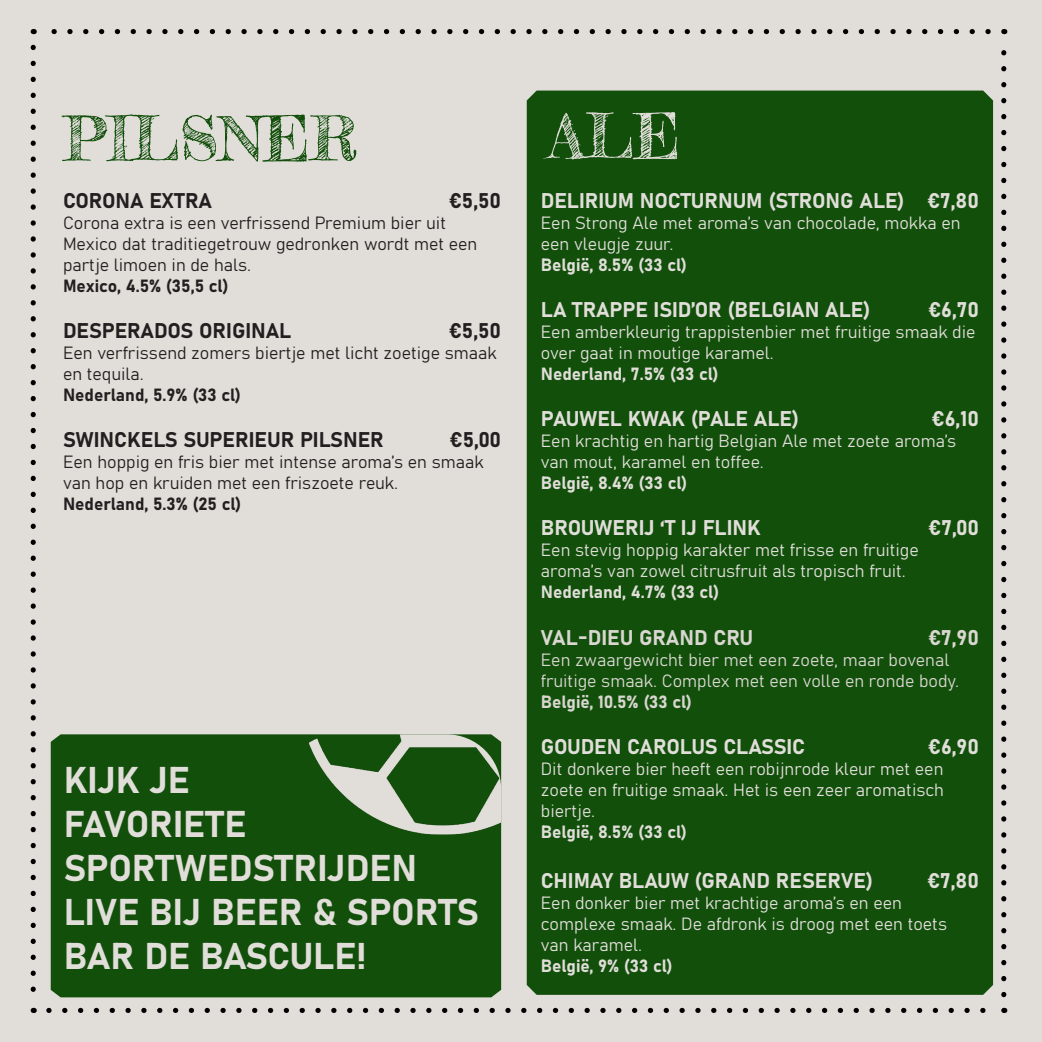
<style>
.page{position:relative;width:1042px;height:1042px;background:#e1ded9}
.page>*{position:absolute;margin:0;border:0;box-sizing:border-box;transform-origin:0 0}
.t1{font:61.25px "Frederickathe Great";color:#124f0b}
.t2{font:61.25px "Frederickathe Great";color:#e1ded9}
.t3{font:36.75px/44.1px "Bahnschrift";color:#e1ded9}
.t4{font:21px "Bahnschrift";color:#e1ded9}
.t5{font:21px "Bahnschrift";letter-spacing:-.005em;color:#231f20}
.t6{font:21px "Bahnschrift";letter-spacing:-.005em;color:#d9d7d0}
.t7{font:17.5px/21px "Bahnschrift";color:#e1ded9}
.t8{font:17.5px/21px "Bahnschrift";color:#231f20}
.t9{font:17.5px/21px "Bahnschrift";color:#d9d7d0}
</style>
<div class="page">
<svg style="left:31px;top:47px;width:5px;height:945px"></svg>
<svg style="left:49px;top:1008px;width:937px;height:5px"></svg>
<svg style="left:51px;top:29px;width:937px;height:5px"></svg>
<svg style="left:1001px;top:29px;width:5px;height:965px"></svg>
<div style="left:527px;top:91px;width:466px;height:904px;background:#124f0b"></div>
<div style="left:51px;top:734px;width:450px;height:263px;background:#124f0b"></div>
<img style="left:299px;top:734px;width:202px;height:100px">
<p class="t1" style="left:63px;top:101px;width:295px">PILSNER</p>
<p class="t2" style="left:548px;top:98px;width:134px">ALE</p>
<p class="t5" style="left:63px;top:184px;width:150px">CORONA EXTRA</p>
<p class="t5" style="left:449px;top:184px;width:54px">€5,50</p>
<p class="t8" style="left:63px;top:211px;width:384px">Corona extra is een verfrissend Premium bier uit</p>
<p class="t8" style="left:63px;top:232px;width:416px">Mexico dat traditiegetrouw gedronken wordt met een partje limoen in de hals.</p>
<p class="t8" style="left:63px;top:274px;width:167px">Mexico, 4.5% (35,5 cl)</p>
<p class="t5" style="left:63px;top:315px;width:230px">DESPERADOS ORIGINAL</p>
<p class="t5" style="left:449px;top:315px;width:54px">€5,50</p>
<p class="t8" style="left:63px;top:341px;width:435px">Een verfrissend zomers biertje met licht zoetige smaak en tequila.</p>
<p class="t8" style="left:63px;top:383px;width:180px">Nederland, 5.9% (33 cl)</p>
<p class="t5" style="left:63px;top:424px;width:322px">SWINCKELS SUPERIEUR PILSNER</p>
<p class="t5" style="left:449px;top:424px;width:53px">€5,00</p>
<p class="t8" style="left:63px;top:450px;width:422px">Een hoppig en fris bier met intense aroma’s en smaak van hop en kruiden met een friszoete reuk.</p>
<p class="t8" style="left:63px;top:492px;width:180px">Nederland, 5.3% (25 cl)</p>
<p class="t3" style="left:64px;top:755px;width:128px">KIJK JE</p>
<p class="t3" style="left:64px;top:799px;width:184px">FAVORIETE</p>
<p class="t3" style="left:64px;top:843px;width:417px">SPORTWEDSTRIJDEN<br>LIVE BIJ BEER &amp; SPORTS<br>BAR DE BASCULE!</p>
<p class="t4" style="left:541px;top:184px;width:440px">DELIRIUM NOCTURNUM (STRONG ALE) €7,80</p>
<p class="t7" style="left:541px;top:211px;width:421px">Een Strong Ale met aroma’s van chocolade, mokka en een vleugje zuur.</p>
<p class="t7" style="left:541px;top:253px;width:148px">België, 8.5% (33 cl)</p>
<p class="t4" style="left:541px;top:294px;width:331px">LA TRAPPE ISID’OR (BELGIAN ALE)</p>
<p class="t4" style="left:928px;top:294px;width:52px">€6,70</p>
<p class="t7" style="left:541px;top:320px;width:436px">Een amberkleurig trappistenbier met fruitige smaak die over gaat in moutige karamel.</p>
<p class="t7" style="left:541px;top:362px;width:179px">Nederland, 7.5% (33 cl)</p>
<p class="t4" style="left:541px;top:403px;width:260px">PAUWEL KWAK (PALE ALE)</p>
<p class="t4" style="left:931px;top:403px;width:49px">€6,10</p>
<p class="t7" style="left:541px;top:429px;width:417px">Een krachtig en hartig Belgian Ale met zoete aroma’s van mout, karamel en toffee.</p>
<p class="t7" style="left:541px;top:471px;width:148px">België, 8.4% (33 cl)</p>
<p class="t4" style="left:541px;top:512px;width:221px">BROUWERIJ ‘T IJ FLINK</p>
<p class="t4" style="left:928px;top:512px;width:52px">€7,00</p>
<p class="t7" style="left:541px;top:538px;width:379px">Een stevig hoppig karakter met frisse en fruitige</p>
<p class="t7" style="left:541px;top:559px;width:366px">aroma’s van zowel citrusfruit als tropisch fruit.</p>
<p class="t7" style="left:541px;top:580px;width:180px">Nederland, 4.7% (33 cl)</p>
<p class="t6" style="left:541px;top:621px;width:214px">VAL-DIEU GRAND CRU</p>
<p class="t6" style="left:928px;top:621px;width:52px">€7,90</p>
<p class="t9" style="left:541px;top:648px;width:420px">Een zwaargewicht bier met een zoete, maar bovenal fruitige smaak. Complex met een volle en ronde body.</p>
<p class="t9" style="left:541px;top:690px;width:153px">België, 10.5% (33 cl)</p>
<p class="t4" style="left:541px;top:730px;width:266px">GOUDEN CAROLUS CLASSIC</p>
<p class="t4" style="left:928px;top:730px;width:53px">€6,90</p>
<p class="t7" style="left:541px;top:757px;width:405px;text-align:justify">Dit donkere bier heeft een robijnrode kleur met een zoete en fruitige smaak. Het is een zeer aromatisch biertje.</p>
<p class="t7" style="left:541px;top:820px;width:148px">België, 8.5% (33 cl)</p>
<p class="t4" style="left:541px;top:865px;width:334px">CHIMAY BLAUW (GRAND RESERVE)</p>
<p class="t4" style="left:927px;top:865px;width:53px">€7,80</p>
<p class="t7" style="left:541px;top:891px;width:408px">Een donker bier met krachtige aroma’s en een complexe smaak. De afdronk is droog met een toets van karamel.</p>
<p class="t7" style="left:541px;top:954px;width:133px">België, 9% (33 cl)</p>
</div>
